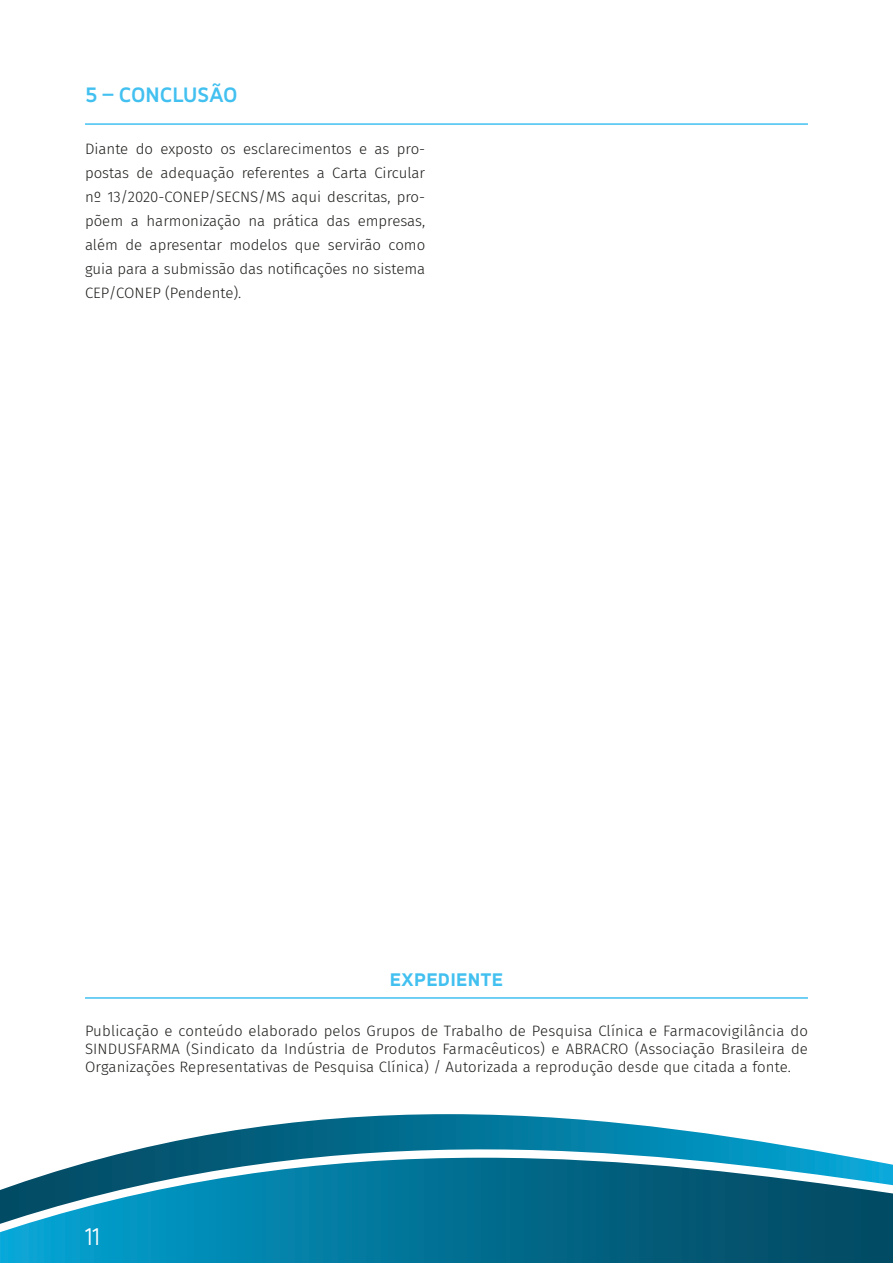
<style>
.page{position:relative;width:893px;height:1263px;background:#fff}
.page>*{position:absolute;margin:0;border:0;box-sizing:border-box;transform-origin:0 0}
.t1{font:300 26.7px "Accord Alternate";color:#fff}
.Capitulo{font:700 22.5px "Accord Alternate";color:#42c0f0}
.Capitulo_Sub{font:800 19.5px "Accord Alternate";letter-spacing:.01em;color:#42c0f0}
.Texto{font:300 15px/24px "Fira Sans";color:#1d1d1b;text-align:justify}
</style>
<div class="page">
<svg style="left:0;top:1231px;width:893px;height:32px;background:#027396"></svg>
<svg style="left:0;top:1114px;width:893px;height:117px"></svg>
<hr style="left:85px;top:123px;width:723px;height:2px;background:#42c0f0">
<hr style="left:85px;top:997px;width:723px;height:2px;background:#42c0f0">
<p class="Capitulo" style="left:85px;top:81px;width:154px">5 – CONCLUSÃO</p>
<p class="Texto" style="left:85px;top:137px;width:342px">Diante do exposto os esclarecimentos e as pro&shy;postas de adequação referentes a Carta Circular nº 13/2020-CONEP/SECNS/MS aqui descritas, pro&shy;põem a harmonização na prática das empresas, além de apresentar modelos que servirão como guia para a submissão das notificações no sistema CEP/CONEP (Pendente).</p>
<p class="Capitulo_Sub" style="left:390px;top:967px;width:115px">EXPEDIENTE</p>
<p class="Texto" style="left:85px;top:1021px;width:724px;line-height:18px">Publicação e conteúdo elaborado pelos Grupos de Trabalho de Pesquisa Clínica e Farmacovigilância do SINDUSFARMA (Sindicato da Indústria de Produtos Farmacêuticos) e ABRACRO (Associação Brasileira de Organizações Representativas de Pesquisa Clínica) / Autorizada a reprodução desde que citada a fonte.</p>
<h1 class="t1" style="left:85px;top:1220px;width:16px">11</h1>
</div>
